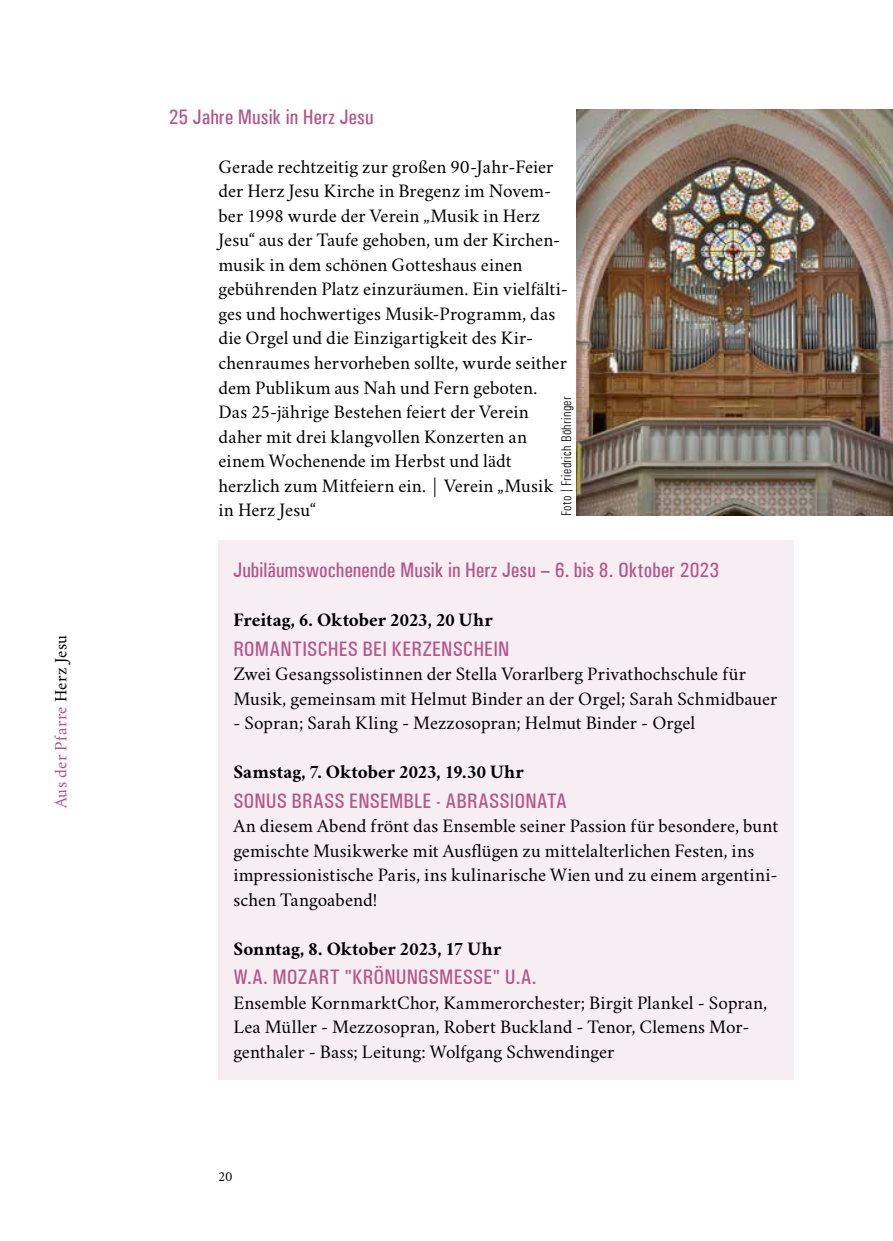
<style>
.page{position:relative;width:893px;height:1241px;background:#fff}
.page>*{position:absolute;margin:0;border:0;box-sizing:border-box;transform-origin:0 0}
.t1{font:500 condensed 21px "Univers";letter-spacing:.005em;color:#b45689}
.t2{font:19.25px/24.5px "Crimson";color:#000}
.t3{font:700 19.25px "Crimson";letter-spacing:.005em;color:#000}
.t4{font:17.5px "Crimson";letter-spacing:.02em;color:#b45689}
.t5{font:300 condensed 14px "Univers";letter-spacing:.025em;color:#000}
.t6{font:14px "Crimson";color:#000}
.s1{color:#000}
.s2{font-family:"Univers";font-weight:300;font-stretch:condensed}
.s3{font-family:"Crimson";font-weight:400;font-stretch:normal}
</style>
<div class="page">
<div style="left:218px;top:540px;width:576px;height:539px;background:#f7eef4"></div>
<img style="left:576px;top:109px;width:317px;height:406px">
<p class="t4" style="left:47px;top:808px;width:175px;rotate:-90deg">Aus der Pfarre <span class="s1">Herz Jesu</span></p>
<p class="t1" style="left:169px;top:104px;width:206px">25 Jahre Musik in Herz Jesu</p>
<p class="t2" style="left:218px;top:152px;width:351px">Gerade rechtzeitig zur großen 90-Jahr-Feier der Herz Jesu Kirche in Bregenz im Novem&shy;ber 1998 wurde der Verein „Musik in Herz Jesu“ aus der Taufe gehoben, um der Kirchen&shy;musik in dem schönen Gotteshaus einen gebührenden Platz einzuräumen. Ein vielfälti&shy;ges und hochwertiges Musik-Programm, das die Orgel und die Einzigartigkeit des Kir&shy;chenraumes hervorheben sollte, wurde seither dem Publikum aus Nah und Fern geboten.<br>Das 25-jährige Bestehen feiert der Verein daher mit drei klangvollen Konzerten an einem Wochenende im Herbst und lädt herzlich zum Mitfeiern ein. <span class="s2">|</span> Verein „Musik in Herz Jesu“</p>
<p class="t5" style="left:558px;top:516px;width:121px;rotate:-90deg">Foto <span class="s3">|</span> Friedrich Böhringer</p>
<p class="t1" style="left:233px;top:557px;width:487px">Jubiläumswochenende Musik in Herz Jesu – 6. bis 8. Oktober 2023</p>
<p class="t3" style="left:233px;top:605px;width:261px">Freitag, 6. Oktober 2023, 20 Uhr</p>
<p class="t1" style="left:233px;top:636px;width:277px">ROMANTISCHES BEI KERZENSCHEIN</p>
<p class="t2" style="left:233px;top:659px;width:545px">Zwei Gesangssolistinnen der Stella Vorarlberg Privathochschule für<br>Musik, gemeinsam mit Helmut Binder an der Orgel; Sarah Schmidbauer</p>
<p class="t2" style="left:233px;top:708px;width:463px">- Sopran; Sarah Kling - Mezzosopran; Helmut Binder - Orgel</p>
<p class="t3" style="left:233px;top:757px;width:292px">Samstag, 7. Oktober 2023, 19.30 Uhr</p>
<p class="t1" style="left:233px;top:788px;width:335px">SONUS BRASS ENSEMBLE - ABRASSIONATA</p>
<p class="t2" style="left:233px;top:811px;width:546px">An diesem Abend frönt das Ensemble seiner Passion für besondere, bunt gemischte Musikwerke mit Ausflügen zu mittelalterlichen Festen, ins impressionistische Paris, ins kulinarische Wien und zu einem argentini&shy;schen Tangoabend!</p>
<p class="t3" style="left:233px;top:933px;width:270px">Sonntag, 8. Oktober 2023, 17 Uhr</p>
<p class="t1" style="left:233px;top:964px;width:305px">W.A. MOZART "KRÖNUNGSMESSE" U.A.</p>
<p class="t2" style="left:233px;top:987px;width:535px">Ensemble KornmarktChor, Kammerorchester; Birgit Plankel - Sopran,<br>Lea Müller - Mezzosopran, Robert Buckland - Tenor, Clemens Mor&shy;genthaler - Bass; Leitung: Wolfgang Schwendinger</p>
<p class="t6" style="left:218px;top:1164px;width:15px">20</p>
</div>
